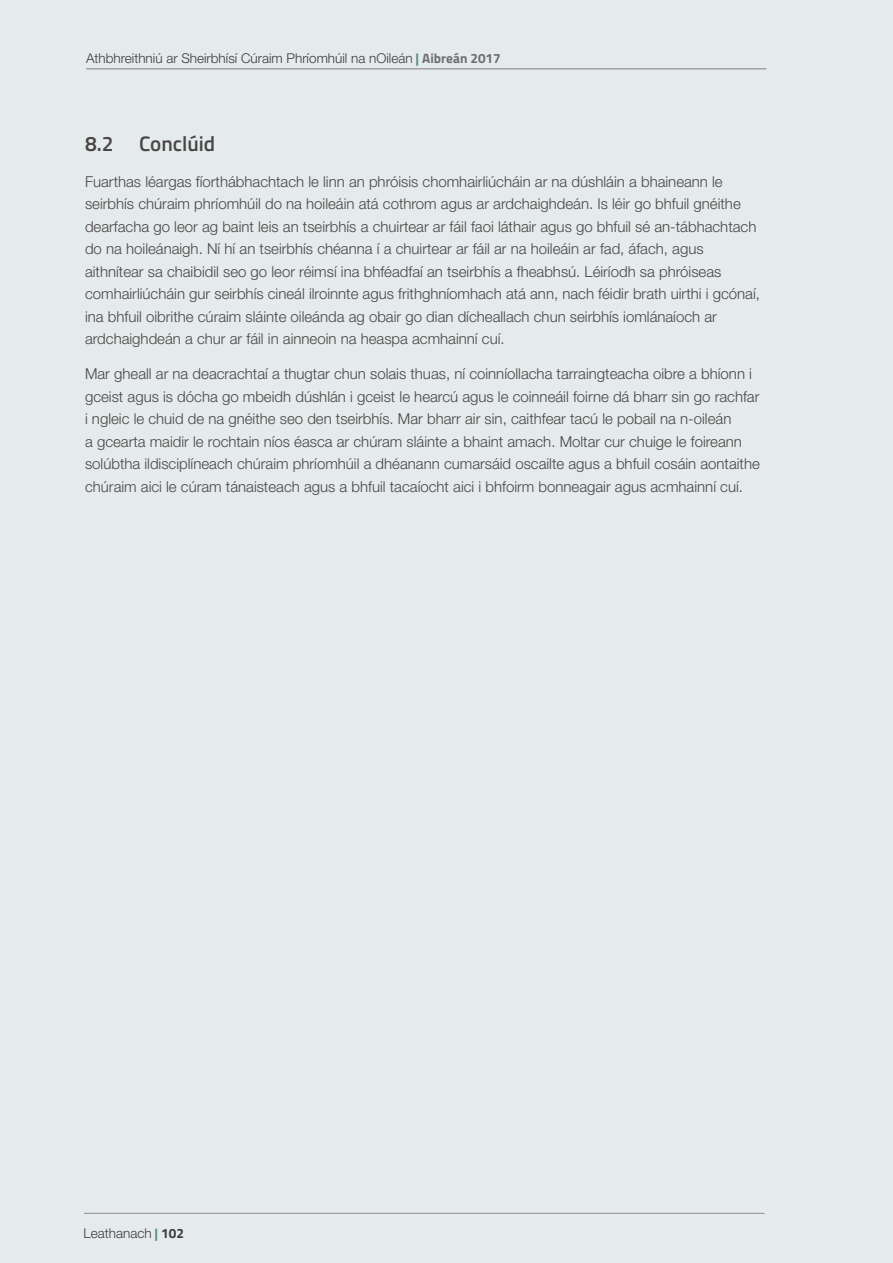
<style>
.page{position:relative;width:893px;height:1263px;background:#e5eaec}
.page>*{position:absolute;margin:0;border:0;box-sizing:border-box;transform-origin:0 0}
.t1{font:600 21px "Titillium Web";color:#484644}
.t2{font:300 15px/22.5px "Helvetica Neue LT Std";color:#484644}
.t3{font:300 13.5px "Helvetica Neue LT Std";color:#3c3c3b}
.s1{font-family:"Titillium Web";font-weight:700;color:#598f84}
.s2{font-family:"Titillium Web";font-weight:700;color:#706f6f}
.s3{font-family:"Titillium Web";font-weight:700}
</style>
<div class="page">
<hr style="left:86px;top:68px;width:680px;height:1px;background:#9d9d9c">
<hr style="left:84px;top:1213px;width:680px;height:1px;background:#9d9d9c">
<p class="t3" style="left:86px;top:50px;width:416px">Athbhreithniú ar Sheirbhísí Cúraim Phríomhúil na nOileán <span class="s1">|</span> <span class="s2">Aibreán 2017</span></p>
<h1 class="t1" style="left:85px;top:128px;width:132px">8.2 Conclúid</h1>
<p class="t2" style="left:85px;top:170px;width:676px">Fuarthas léargas fíorthábhachtach le linn an phróisis chomhairliúcháin ar na dúshláin a bhaineann le seirbhís chúraim phríomhúil do na hoileáin atá cothrom agus ar ardchaighdeán. Is léir go bhfuil gnéithe dearfacha go leor ag baint leis an tseirbhís a chuirtear ar fáil faoi láthair agus go bhfuil sé an-tábhachtach do na hoileánaigh. Ní hí an tseirbhís chéanna í a chuirtear ar fáil ar na hoileáin ar fad, áfach, agus aithnítear sa chaibidil seo go leor réimsí ina bhféadfaí an tseirbhís a fheabhsú. Léiríodh sa phróiseas comhairliúcháin gur seirbhís cineál ilroinnte agus frithghníomhach atá ann, nach féidir brath uirthi i gcónaí, ina bhfuil oibrithe cúraim sláinte oileánda ag obair go dian dícheallach chun seirbhís iomlánaíoch ar ardchaighdeán a chur ar fáil in ainneoin na heaspa acmhainní cuí.</p>
<p class="t2" style="left:85px;top:362px;width:676px">Mar gheall ar na deacrachtaí a thugtar chun solais thuas, ní coinníollacha tarraingteacha oibre a bhíonn i gceist agus is dócha go mbeidh dúshlán i gceist le hearcú agus le coinneáil foirne dá bharr sin go rachfar i ngleic le chuid de na gnéithe seo den tseirbhís. Mar bharr air sin, caithfear tacú le pobail na n-oileán<br>a gcearta maidir le rochtain níos éasca ar chúram sláinte a bhaint amach. Moltar cur chuige le foireann solúbtha ildisciplíneach chúraim phríomhúil a dhéanann cumarsáid oscailte agus a bhfuil cosáin aontaithe chúraim aici le cúram tánaisteach agus a bhfuil tacaíocht aici i bhfoirm bonneagair agus acmhainní cuí.</p>
<p class="t3" style="left:84px;top:1225px;width:102px">Leathanach <span class="s1">|</span> <span class="s3">102</span></p>
</div>
